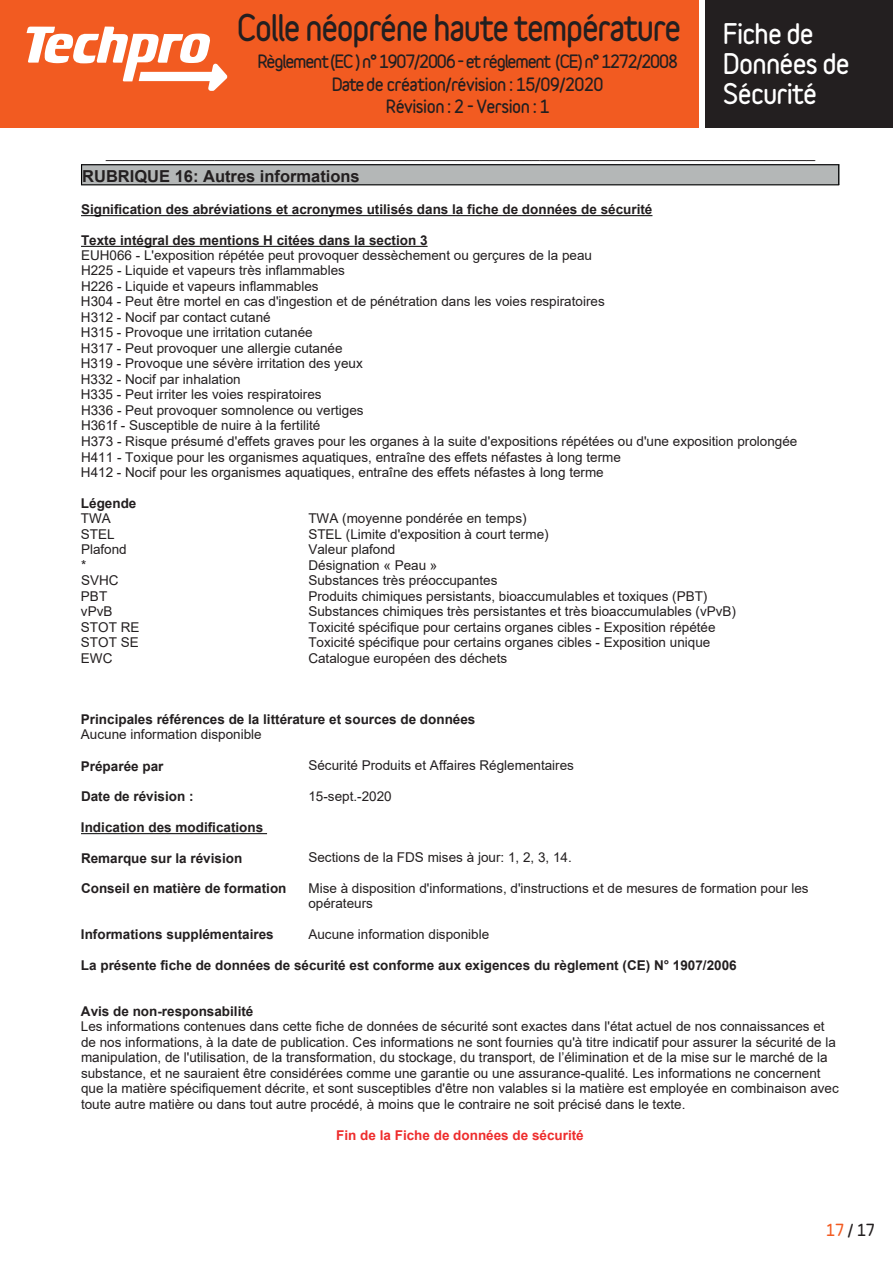
<style>
.page{position:relative;width:893px;height:1263px;background:#fff}
.page>*{position:absolute;margin:0;border:0;box-sizing:border-box;transform-origin:0 0}
.t1{font:900 33px "Variable";letter-spacing:-.04em;color:#231f20;scale:.93 1}
.t2{font:700 30px "Arial";color:#231f20}
.t3{font:900 25.5px/30px "Variable";letter-spacing:-.03em;color:#fff}
.t4{font:900 16.5px/22.5px "Variable";letter-spacing:-.07em;color:#231f20;text-align:center}
.t5{font:700 16.5px "Arial";color:#231f20}
.t6{font:15px "Arial";color:#231f20}
.t7{font:900 15px "Variable";color:#231f20}
.t8{font:13.5px/15.5px "Arial";color:#231f20}
.t9{font:700 13.5px "Arial";color:#231f20}
.t10{font:13.5px "Arial";color:#231f20}
.t11{font:700 13.5px "Arial";color:#ee2d2d}
.s1{color:#f25b21}
</style>
<div class="page">
<div style="left:0;top:0;width:723px;height:128px;background:#f25b21"></div>
<svg style="left:27px;top:27px;width:200px;height:64px"></svg>
<div style="left:702px;top:0;width:191px;height:128px;background:#231f20"></div>
<div style="left:699px;top:0;width:6px;height:128px;background:#fff"></div>
<div style="left:81px;top:165px;width:758px;height:20px;background:#b4b7b7"></div>
<hr style="left:81px;top:215px;width:571px;height:1px;background:#000001">
<hr style="left:81px;top:246px;width:347px;height:1px;background:#000001">
<hr style="left:81px;top:833px;width:186px;height:1px;background:#000001">
<hr style="left:81px;top:164px;width:758px;height:1px;background:#000001">
<hr style="left:81px;top:184px;width:758px;height:1px;background:#000001">
<svg style="left:81px;top:165px;width:1px;height:19px"></svg>
<svg style="left:838px;top:165px;width:1px;height:20px"></svg>
<h1 class="t1" style="left:237px;top:6px;width:479px">Colle néopréne haute température</h1>
<p class="t4" style="left:257px;top:50px;width:422px">Règlement (EC ) n° 1907/2006 - et réglement (CE) n° 1272/2008<br>Date de création/révision : 15/09/2020<br>Révision : 2 - Version : 1</p>
<h3 class="t3" style="left:723px;top:19px;width:128px">Fiche de<br>Données de<br>Sécurité</h3>
<h2 class="t2" style="left:189px;top:29px;width:537px">FICHES DE DONNEES DE SECURITE</h2>
<p class="t6" style="left:106px;top:143px;width:710px">_____________________________________________________________________________________</p>
<p class="t5" style="left:82px;top:164px;width:279px">RUBRIQUE 16: Autres informations</p>
<p class="t9" style="left:81px;top:200px;width:573px">Signification des abréviations et acronymes utilisés dans la fiche de données de sécurité</p>
<p class="t9" style="left:81px;top:230px;width:348px">Texte intégral des mentions H citées dans la section 3</p>
<p class="t8" style="left:81px;top:247px;width:718px">EUH066 - L'exposition répétée peut provoquer dessèchement ou gerçures de la peau<br>H225 - Liquide et vapeurs très inflammables<br>H226 - Liquide et vapeurs inflammables<br>H304 - Peut être mortel en cas d'ingestion et de pénétration dans les voies respiratoires<br>H312 - Nocif par contact cutané<br>H315 - Provoque une irritation cutanée<br>H317 - Peut provoquer une allergie cutanée<br>H319 - Provoque une sévère irritation des yeux<br>H332 - Nocif par inhalation<br>H335 - Peut irriter les voies respiratoires<br>H336 - Peut provoquer somnolence ou vertiges<br>H361f - Susceptible de nuire à la fertilité<br>H373 - Risque présumé d'effets graves pour les organes à la suite d'expositions répétées ou d'une exposition prolongée H411 - Toxique pour les organismes aquatiques, entraîne des effets néfastes à long terme<br>H412 - Nocif pour les organismes aquatiques, entraîne des effets néfastes à long terme</p>
<p class="t9" style="left:81px;top:494px;width:57px">Légende</p>
<p class="t8" style="left:81px;top:511px;width:32px">TWA</p>
<p class="t8" style="left:308px;top:511px;width:220px">TWA (moyenne pondérée en temps)</p>
<p class="t8" style="left:81px;top:526px;width:35px">STEL</p>
<p class="t8" style="left:308px;top:526px;width:242px">STEL (Limite d'exposition à court terme)</p>
<p class="t8" style="left:81px;top:542px;width:47px">Plafond</p>
<p class="t8" style="left:308px;top:542px;width:89px">Valeur plafond</p>
<p class="t8" style="left:81px;top:557px;width:7px">*</p>
<p class="t8" style="left:308px;top:557px;width:131px">Désignation « Peau »</p>
<p class="t8" style="left:81px;top:573px;width:39px">SVHC</p>
<p class="t8" style="left:308px;top:573px;width:191px">Substances très préoccupantes</p>
<p class="t8" style="left:81px;top:588px;width:28px">PBT</p>
<p class="t8" style="left:308px;top:588px;width:400px">Produits chimiques persistants, bioaccumulables et toxiques (PBT)</p>
<p class="t8" style="left:81px;top:604px;width:33px">vPvB</p>
<p class="t8" style="left:308px;top:604px;width:429px">Substances chimiques très persistantes et très bioaccumulables (vPvB)</p>
<p class="t8" style="left:81px;top:619px;width:60px">STOT RE</p>
<p class="t8" style="left:308px;top:619px;width:409px">Toxicité spécifique pour certains organes cibles - Exposition répétée</p>
<p class="t8" style="left:81px;top:635px;width:59px">STOT SE</p>
<p class="t8" style="left:308px;top:635px;width:403px">Toxicité spécifique pour certains organes cibles - Exposition unique</p>
<p class="t8" style="left:81px;top:650px;width:33px">EWC</p>
<p class="t8" style="left:308px;top:650px;width:200px">Catalogue européen des déchets</p>
<p class="t9" style="left:81px;top:710px;width:396px">Principales références de la littérature et sources de données</p>
<p class="t8" style="left:81px;top:727px;width:182px">Aucune information disponible</p>
<p class="t9" style="left:81px;top:756px;width:84px">Préparée par</p>
<p class="t8" style="left:308px;top:757px;width:267px">Sécurité Produits et Affaires Réglementaires</p>
<p class="t9" style="left:81px;top:787px;width:114px">Date de révision :</p>
<p class="t8" style="left:308px;top:788px;width:85px">15-sept.-2020</p>
<p class="t9" style="left:81px;top:818px;width:184px">Indication des modifications</p>
<p class="t9" style="left:81px;top:848px;width:163px">Remarque sur la révision</p>
<p class="t8" style="left:308px;top:850px;width:265px">Sections de la FDS mises à jour: 1, 2, 3, 14.</p>
<p class="t9" style="left:81px;top:879px;width:207px">Conseil en matière de formation</p>
<p class="t8" style="left:308px;top:880px;width:502px">Mise à disposition d'informations, d'instructions et de mesures de formation pour les opérateurs</p>
<p class="t9" style="left:81px;top:925px;width:194px">Informations supplémentaires</p>
<p class="t8" style="left:308px;top:926px;width:182px">Aucune information disponible</p>
<p class="t9" style="left:81px;top:956px;width:657px">La présente fiche de données de sécurité est conforme aux exigences du règlement (CE) N° 1907/2006</p>
<p class="t9" style="left:81px;top:1002px;width:174px">Avis de non-responsabilité</p>
<p class="t8" style="left:81px;top:1018px;width:757px">Les informations contenues dans cette fiche de données de sécurité sont exactes dans l'état actuel de nos connaissances et de nos informations, à la date de publication. Ces informations ne sont fournies qu'à titre indicatif pour assurer la sécurité de la</p>
<p class="t10" style="left:81px;top:1048px;width:748px">manipulation, de l'utilisation, de la transformation, du stockage, du transport, de l’élimination et de la mise sur le marché de la</p>
<p class="t8" style="left:81px;top:1065px;width:759px">substance, et ne sauraient être considérées comme une garantie ou une assurance-qualité. Les informations ne concernent que la matière spécifiquement décrite, et sont susceptibles d'être non valables si la matière est employée en combinaison avec toute autre matière ou dans tout autre procédé, à moins que le contraire ne soit précisé dans le texte.</p>
<p class="t11" style="left:336px;top:1125px;width:249px">Fin de la Fiche de données de sécurité</p>
<p class="t7" style="left:826px;top:1220px;width:51px"><span class="s1">17</span> / 17</p>
</div>
